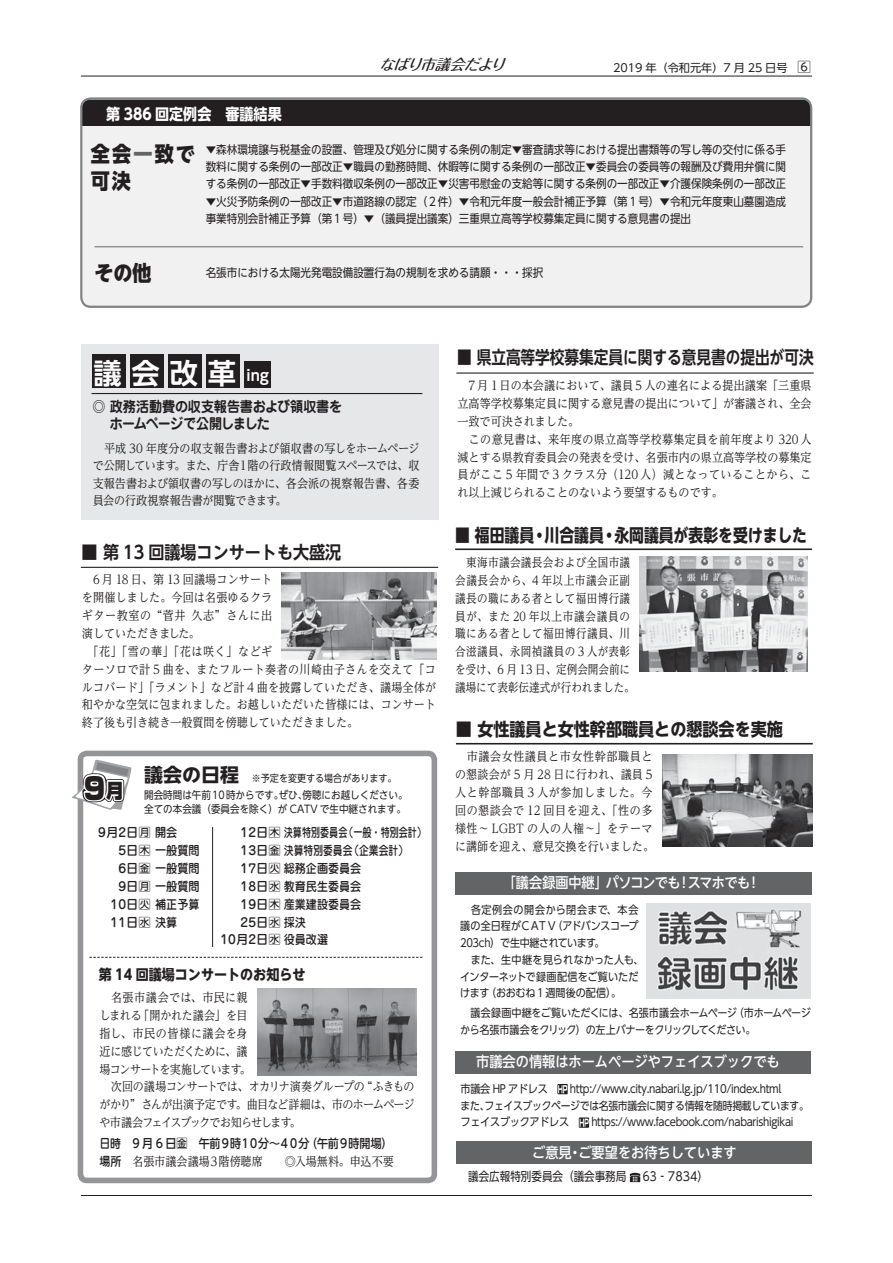
<style>
.page{position:relative;width:893px;height:1263px;background:#fff}
.page>*{position:absolute;margin:0;border:0;box-sizing:border-box;transform-origin:0 0}
.t1{font:30.15px "Shin Go Pro Ultra 90 msp RKSJ H";color:#231f20;scale:.9 1}
.t2{font:28.2px "UD Shin Go Pro De Bold 90 msp RKSJ H";color:#fff}
.t3{font:21.15px/26.8px "UD Shin Go NT Pro Heavy 90 msp RKSJ H";letter-spacing:.115em;color:#231f20;scale:.9 1}
.t4{font:17.85px "UD Shin Go NT Pro Bold 90 msp RKSJ H";color:#231f20;scale:.83 1}
.t5{font:17.85px "UD Shin Go NT Pro De Bold 90 msp RKSJ H";color:#231f20;scale:.82 1}
.t6{font:17.85px "UD Shin Go NT Pro Bold 90 msp RKSJ H";color:#231f20;scale:.9 1}
.t7{font:17.85px "UD Shin Go NT Pro De Bold 90 msp RKSJ H";color:#231f20;scale:.9 1}
.t8{font:15.6px "UD Shin Go NT Pro Bold 90 msp RKSJ H";color:#fff;scale:.9 1}
.t9{font:italic 14.7px "Maru Fo Pro Medium 90 msp RKSJ H";letter-spacing:-.025em;color:#231f20}
.t10{font:14.55px "UD Shin Go NT Pro Medium 90 msp RKSJ H";color:#fff;scale:.91 1}
.t11{font:14.55px/17.5px "Jun 501 Pro Bold 90 msp RKSJ H";letter-spacing:-.015em;color:#231f20;scale:.9 1}
.t12{font:14.55px "UD Shin Go NT Pro Medium 90 msp RKSJ H";letter-spacing:-.02em;color:#fff;scale:.9 1}
.t13{font:14.55px "UD Shin Go NT Pro Bold 90 msp RKSJ H";color:#231f20;scale:.9 1}
.t14{font:12.3px/17.9px "UD Reimin Pro Regular 90 msp RKSJ V";letter-spacing:.005em;color:#231f20;text-align:justify;scale:.9 1}
.t15{font:12.3px/17.9px "UD Reimin Pro Regular 90 msp RKSJ V";letter-spacing:-.04em;color:#231f20;scale:.9 1}
.t16{font:12.3px/17.9px "UD Reimin Pro Regular 90 msp RKSJ V";letter-spacing:.05em;color:#231f20;scale:.9 1}
.t17{font:12.3px/17.9px "UD Reimin Pro Regular 90 msp RKSJ V";letter-spacing:.04em;color:#231f20;scale:.86 1}
.t18{font:12.3px "Jun 34 Pro Medium 90 msp RKSJ H";color:#231f20}
.t19{font:12.3px "UD Reimin Pro Regular 90 msp RKSJ V";letter-spacing:.035em;color:#231f20;scale:.9 1}
.t20{font:12.3px "UD Shin Go NT Pro Medium 90 msp RKSJ H";letter-spacing:-.07em;color:#231f20;scale:.9 1}
.t21{font:12.3px "UD Shin Go Pro Regular 90 msp RKSJ H";color:#231f20;scale:.86 1}
.t22{font:11.7px/17.2px "UD Shin Go NT Pro Regular 90 msp RKSJ H";color:#231f20;text-align:justify;scale:.9 1}
.t23{font:11.1px/16.8px "UD Shin Go Pro Regular 90 msp RKSJ H";letter-spacing:-.03em;color:#231f20;scale:.91 1}
.t24{font:11.1px/16.8px "UD Shin Go Pro Regular 90 msp RKSJ H";letter-spacing:-.005em;color:#231f20;scale:.9 1}
.t25{font:11.1px/16.8px "UD Shin Go NT Pro Regular 90 msp RKSJ H";letter-spacing:-.035em;color:#231f20;scale:.9 1}
.t26{font:11.1px "UD Shin Go NT Pro Regular 90 msp RKSJ H";color:#231f20}
.t27{font:10.65px/14.5px "UD Shin Go NT Pro Regular 90 msp RKSJ H";color:#231f20;scale:.9 1}
.t28{font:10.05px "UD Shin Go NT Pro Regular 90 msp RKSJ H";color:#231f20;scale:.9 1}
.s1{font-size:13.35px}
.s2{color:#636466}
.s3{font-size:14.85px}
.s4{font-family:"UD Shin Go NT Pro Bold 90 msp RKSJ H";font-size:19.05px}
.s5{font-family:"UD Shin Go NT Pro Bold 90 msp RKSJ H";font-size:12.3px}
.s6{font-size:19.65px}
.s7{font-family:"Jun 34 Pro Medium 90 msp RKSJ H"}
</style>
<div class="page">
<hr style="left:81px;top:76px;width:731px;height:1px;background:#231f20">
<div style="left:81px;top:344px;width:357px;height:175px;background:#e6e7e8"></div>
<hr style="left:81px;top:1195px;width:731px;height:1px;background:#231f20">
<div style="left:456px;top:872px;width:356px;height:22px;background:#636466"></div>
<img style="left:646px;top:903px;width:165px;height:95px">
<div style="left:456px;top:1051px;width:355px;height:22px;background:#636466"></div>
<svg style="left:557px;top:1084px;width:11px;height:10px"></svg>
<svg style="left:558px;top:1085px;width:9px;height:8px"></svg>
<svg style="left:579px;top:1117px;width:10px;height:11px"></svg>
<svg style="left:580px;top:1119px;width:9px;height:8px"></svg>
<div style="left:93px;top:354px;width:33px;height:34px;background:#231f20"></div>
<div style="left:169px;top:354px;width:33px;height:34px;background:#231f20"></div>
<div style="left:131px;top:354px;width:33px;height:34px;background:#231f20"></div>
<div style="left:207px;top:354px;width:33px;height:34px;background:#231f20"></div>
<div style="left:245px;top:362px;width:26px;height:26px;background:#231f20"></div>
<hr style="left:92px;top:393px;width:330px;height:1px;background:#231f20">
<div style="left:82px;top:100px;width:729px;height:208px;background:#f1f1f2;border-radius:9px"></div>
<div style="left:82px;top:100px;width:729px;height:18px;background:#231f20;border-radius:8px"></div>
<div style="left:82px;top:107px;width:729px;height:19px;background:#231f20"></div>
<hr style="left:95px;top:247px;width:708px;height:1px;background:#636466">
<img style="left:640px;top:556px;width:167px;height:116px">
<hr style="left:455px;top:548px;width:357px;height:2px;background:#231f20">
<hr style="left:81px;top:567px;width:357px;height:1px;background:#231f20">
<img style="left:282px;top:572px;width:155px;height:87px">
<div style="left:78px;top:751px;width:359px;height:432px;border:6px solid #939598;border-radius:6px"></div>
<svg style="left:72px;top:760px;width:59px;height:50px"></svg>
<hr style="left:212px;top:827px;width:1px;height:120px;background:#231f20">
<svg style="left:89px;top:957px;width:333px;height:1px"></svg>
<img style="left:257px;top:989px;width:159px;height:87px">
<div style="left:456px;top:1142px;width:355px;height:22px;background:#636466"></div>
<svg style="left:630px;top:1173px;width:10px;height:9px"></svg>
<hr style="left:456px;top:743px;width:357px;height:2px;background:#231f20">
<hr style="left:456px;top:373px;width:358px;height:1px;background:#231f20">
<img style="left:662px;top:754px;width:150px;height:93px">
<div style="left:80px;top:97px;width:732px;height:211px;border:2px solid #808285;border-radius:9px"></div>
<p class="t9" style="left:379px;top:59px;width:132px">なばり市議会だより</p>
<p class="t26" style="left:613px;top:64px;width:199px">2019 年（令和元年）7 月 25 日号 <span class="s1">6</span></p>
<p class="t8" style="left:106px;top:108px;width:197px">第 386 回定例会　審議結果</p>
<h3 class="t3" style="left:91px;top:144px;width:117px">全会<span class="s2">一</span>致で可決</h3>
<p class="t22" style="left:206px;top:142px;width:646px">▼森林環境譲与税基金の設置、管理及び処分に関する条例の制定▼審査請求等における提出書類等の写し等の交付に係る手数料に関する条例の一部改正▼職員の勤務時間、休暇等に関する条例の一部改正▼委員会の委員等の報酬及び費用弁償に関する条例の一部改正▼手数料徴収条例の一部改正▼災害弔慰金の支給等に関する条例の一部改正▼介護保険条例の一部改正</p>
<p class="t22" style="left:206px;top:194px;width:646px">▼火災予防条例の一部改正▼市道路線の認定（２件）▼令和元年度一般会計補正予算（第１号）▼令和元年度東山墓園造成事業特別会計補正予算（第１号）▼（議員提出議案）三重県立高等学校募集定員に関する意見書の提出</p>
<h3 class="t3" style="left:94px;top:262px;width:65px">その他</h3>
<p class="t22" style="left:206px;top:266px;width:377px">名張市における太陽光発電設備設置行為の規制を求める請願・・・採択</p>
<h2 class="t2" style="left:93px;top:363px;width:177px">議会改革 <span class="s3">ing</span></h2>
<p class="t11" style="left:93px;top:399px;width:279px">◎ 政務活動費の収支報告書および領収書を　 ホームページで公開しました</p>
<p class="t14" style="left:93px;top:441px;width:364px;line-height:17.2px">　平成 30 年度分の収支報告書および領収書の写しをホームページで公開しています。また、庁舎１階の行政情報閲覧スペースでは、収支報告書および領収書の写しのほかに、各会派の視察報告書、各委員会の行政視察報告書が閲覧できます。</p>
<h3 class="t7" style="left:82px;top:545px;width:290px">■ 第 13 回議場コンサートも大盛況</h3>
<p class="t14" style="left:82px;top:573px;width:213px">　6 月 18 日、第 13 回議場コンサート</p>
<p class="t14" style="left:82px;top:590px;width:213px">を開催しました。今回は名張ゆるクラ</p>
<p class="t16" style="left:82px;top:608px;width:213px">ギター教室の“菅井 久志”さんに出</p>
<p class="t14" style="left:82px;top:626px;width:133px">演していただきました。</p>
<p class="t16" style="left:87px;top:644px;width:207px">「花」「雪の華」「花は咲く」などギ</p>
<p class="t19" style="left:82px;top:664px;width:395px">ターソロで計 5 曲を、またフルート奏者の川崎由子さんを交えて「コ</p>
<p class="t14" style="left:82px;top:680px;width:395px">ルコバード」「ラメント」など計 4 曲を披露していただき、議場全体が</p>
<p class="t14" style="left:82px;top:698px;width:395px">和やかな空気に包まれました。お越しいただいた皆様には、コンサート</p>
<p class="t14" style="left:82px;top:715px;width:309px">終了後も引き続き一般質問を傍聴していただきました。</p>
<p class="t28" style="left:144px;top:774px;width:282px"><span class="s4">議会の日程</span><span class="s5">　</span> ※予定を変更する場合があります。</p>
<h1 class="t1" style="left:84px;top:777px;width:46px">39<span class="s6">月</span></h1>
<p class="t18" style="left:98px;top:828px;width:81px">9月2日月開会</p>
<p class="t18" style="left:118px;top:846px;width:83px">5日木一般質問</p>
<p class="t18" style="left:118px;top:864px;width:83px">6日金一般質問</p>
<p class="t18" style="left:118px;top:882px;width:83px">9日月一般質問</p>
<p class="t18" style="left:111px;top:900px;width:90px">10日火補正予算</p>
<p class="t18" style="left:111px;top:918px;width:68px">11日水決算</p>
<p class="t27" style="left:144px;top:789px;width:294px">開会時間は午前10時からです。ぜひ、傍聴にお越しください。全ての本会議（委員会を除く）が CATV で生中継されます。</p>
<p class="t18" style="left:241px;top:828px;width:187px">12日木決算特別委員会（一般・特別会計）</p>
<p class="t18" style="left:241px;top:846px;width:169px">13日金決算特別委員会（企業会計）</p>
<p class="t18" style="left:241px;top:864px;width:122px">17日火総務企画委員会</p>
<p class="t18" style="left:241px;top:882px;width:144px">18日水教育民生委員会　　</p>
<p class="t18" style="left:241px;top:899px;width:122px">19日木産業建設委員会</p>
<p class="t18" style="left:241px;top:917px;width:67px">25日水採決</p>
<p class="t18" style="left:221px;top:935px;width:109px">10月2日水役員改選</p>
<p class="t13" style="left:99px;top:969px;width:231px">第 14 回議場コンサートのお知らせ</p>
<p class="t15" style="left:99px;top:990px;width:352px">　名張市議会では、市民に親<br>しまれる「開かれた議会」を目<br>指し、市民の皆様に議会を身<br>近に感じていただくために、議<br>場コンサートを実施しています。<br>　次回の議場コンサートでは、オカリナ演奏グループの“ふきものがかり”さんが出演予定です。曲目など詳細は、市のホームページや市議会フェイスブックでお知らせします。</p>
<p class="t20" style="left:99px;top:1139px;width:327px"><span class="s7">日時</span> 9 月 6 日金　午前９時１０分～４０分（午前９時開場）</p>
<p class="t14" style="left:99px;top:1154px;width:329px"><span class="s7">場所</span>　名張市議会議場３階傍聴席　　◎入場無料。申込不要</p>
<h3 class="t5" style="left:457px;top:351px;width:436px">■ 県立高等学校募集定員に関する意見書の提出が可決</h3>
<p class="t14" style="left:457px;top:378px;width:395px;text-align:left">　7 月 1日の本会議において、議員５人の連名による提出議案「三重県立高等学校募集定員に関する意見書の提出について」が審議され、全会一致で可決されました。<br>　この意見書は、来年度の県立高等学校募集定員を前年度より 320 人減とする県教育委員会の発表を受け、名張市内の県立高等学校の募集定員がここ 5 年間で 3 クラス分（120 人）減となっていることから、これ以上減じられることのないよう要望するものです。</p>
<h3 class="t4" style="left:455px;top:529px;width:425px">■ 福田議員・川合議員・永岡議員が表彰を受けました</h3>
<p class="t17" style="left:455px;top:555px;width:210px">　東海市議会議長会および全国市議会議長会から、4 年以上市議会正副議長の職にある者として福田博行議員が、また 20 年以上市議会議員の職にある者として福田博行議員、川合滋議員、永岡禎議員の３人が表彰を受け、6 月 13 日、定例会開会前に議場にて表彰伝達式が行われました。</p>
<h3 class="t6" style="left:456px;top:723px;width:365px">■ 女性議員と女性幹部職員との懇談会を実施</h3>
<p class="t16" style="left:455px;top:750px;width:223px">　市議会女性議員と市女性幹部職員との懇談会が 5 月 28 日に行われ、議員 5人と幹部職員 3 人が参加しました。今回の懇談会で 12 回目を迎え、「性の多様性～ LGBT の人の人権～」をテーマに講師を迎え、意見交換を行いました。</p>
<p class="t12" style="left:503px;top:877px;width:288px">「議会録画中継」パソコンでも！スマホでも！</p>
<p class="t24" style="left:460px;top:902px;width:205px">　各定例会の開会から閉会まで、本会議の全日程がＣＡＴＶ（アドバンスコープ<br>203ch）で生中継されています。<br>　また、生中継を見られなかった人も、インターネットで録画配信をご覧いただけます（おおむね 1 週間後の配信）。</p>
<p class="t25" style="left:460px;top:1006px;width:391px">　議会録画中継をご覧いただくには、名張市議会ホームページ（市ホームページから名張市議会をクリック）の左上バナーをクリックしてください。</p>
<p class="t10" style="left:476px;top:1056px;width:335px">市議会の情報はホームページやフェイスブックでも</p>
<p class="t23" style="left:461px;top:1082px;width:384px">市議会 HP アドレス　 http://www.city.nabari.lg.jp/110/index.html<br>また、フェイスブックページでは名張市議会に関する情報を随時掲載しています。フェイスブックアドレス　 https://www.facebook.com/nabarishigikai</p>
<p class="t10" style="left:532px;top:1147px;width:226px">ご意見・ご要望をお待ちしています</p>
<p class="t21" style="left:468px;top:1171px;width:185px">議会広報特別委員会（議会事務局</p>
<p class="t21" style="left:643px;top:1171px;width:78px">63‐7834）</p>
</div>
